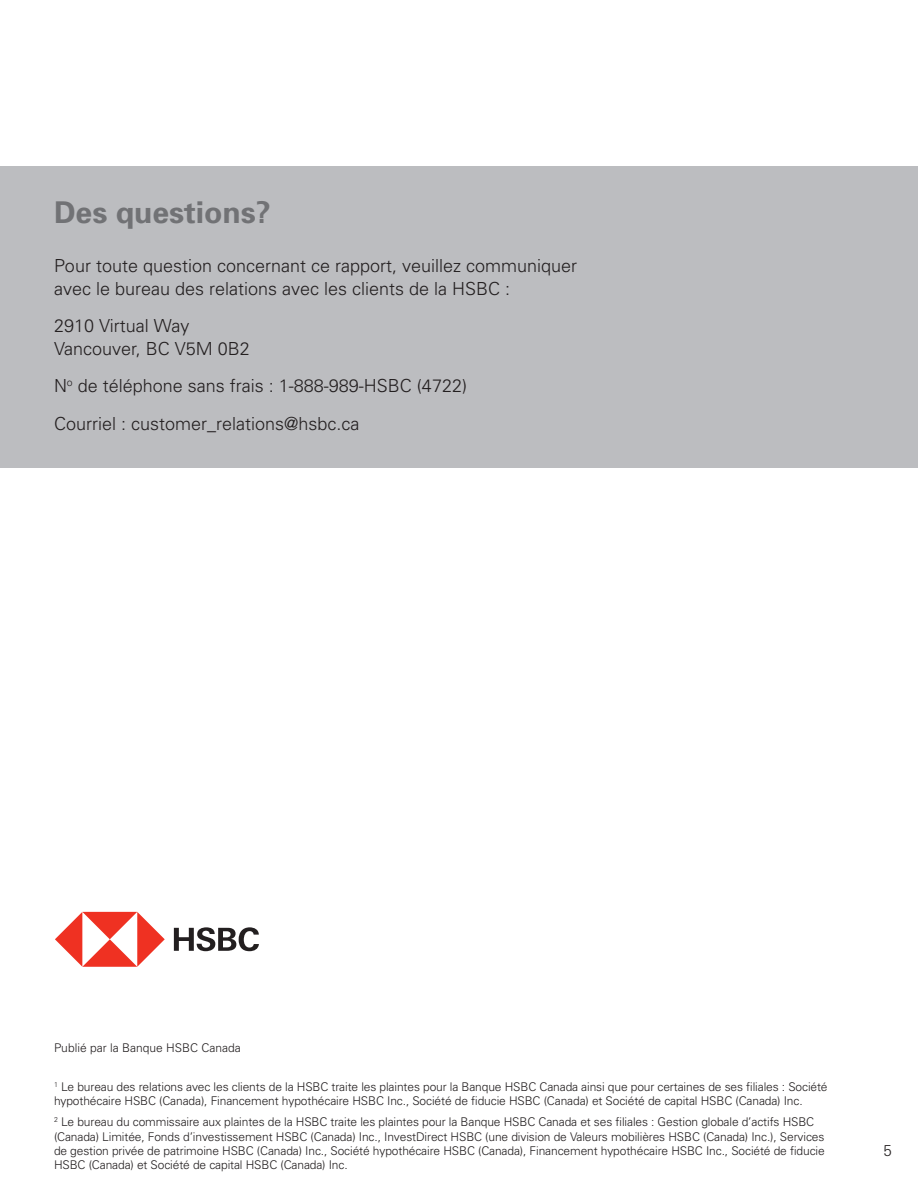
<style>
.page{position:relative;width:918px;height:1188px;background:#fff}
.page>*{position:absolute;margin:0;border:0;box-sizing:border-box;transform-origin:0 0}
.t1{font:700 30px "Univers";color:#717275}
.Pa4{font:300 18px/22.5px "Univers";color:#231f20}
.No_Spacing{font:300 18px "Univers";color:#231f20}
.t2{font:300 15px "Univers Nextfor HSBC";color:#231f20}
.t3{font:300 12px/14.4px "Univers";letter-spacing:-.01em;color:#231f20}
</style>
<div class="page">
<div style="left:0;top:166px;width:918px;height:302px;background:#bcbdc0"></div>
<svg style="left:55px;top:912px;width:110px;height:55px"></svg>
<svg style="left:174px;top:927px;width:85px;height:24px"></svg>
<p class="t1" style="left:54px;top:193px;width:218px">Des questions?</p>
<p class="Pa4" style="left:54px;top:254px;width:525px">Pour toute question concernant ce rapport, veuillez communiquer avec le bureau des relations avec les clients de la HSBC :</p>
<p class="Pa4" style="left:54px;top:314px;width:197px">2910 Virtual Way<br>Vancouver, BC V5M 0B2</p>
<p class="No_Spacing" style="left:54px;top:375px;width:415px">N<sup>o</sup> de téléphone sans frais : 1-888-989-HSBC (4722)</p>
<p class="No_Spacing" style="left:54px;top:412px;width:307px">Courriel : customer_relations@hsbc.ca</p>
<p class="t3" style="left:54px;top:1041px;width:188px">Publié par la Banque HSBC Canada</p>
<p class="t3" style="left:54px;top:1079px;width:775px"><sup>1</sup> Le bureau des relations avec les clients de la HSBC traite les plaintes pour la Banque HSBC Canada ainsi que pour certaines de ses filiales : Société hypothécaire HSBC (Canada), Financement hypothécaire HSBC Inc., Société de fiducie HSBC (Canada) et Société de capital HSBC (Canada) Inc.</p>
<p class="t3" style="left:54px;top:1114px;width:772px"><sup>2</sup> Le bureau du commissaire aux plaintes de la HSBC traite les plaintes pour la Banque HSBC Canada et ses filiales : Gestion globale d’actifs HSBC (Canada) Limitée, Fonds d’investissement HSBC (Canada) Inc., InvestDirect HSBC (une division de Valeurs mobilières HSBC (Canada) Inc.), Services de gestion privée de patrimoine HSBC (Canada) Inc., Société hypothécaire HSBC (Canada), Financement hypothécaire HSBC Inc., Société de fiducie HSBC (Canada) et Société de capital HSBC (Canada) Inc.</p>
<p class="t2" style="left:883px;top:1140px;width:10px">5</p>
</div>
